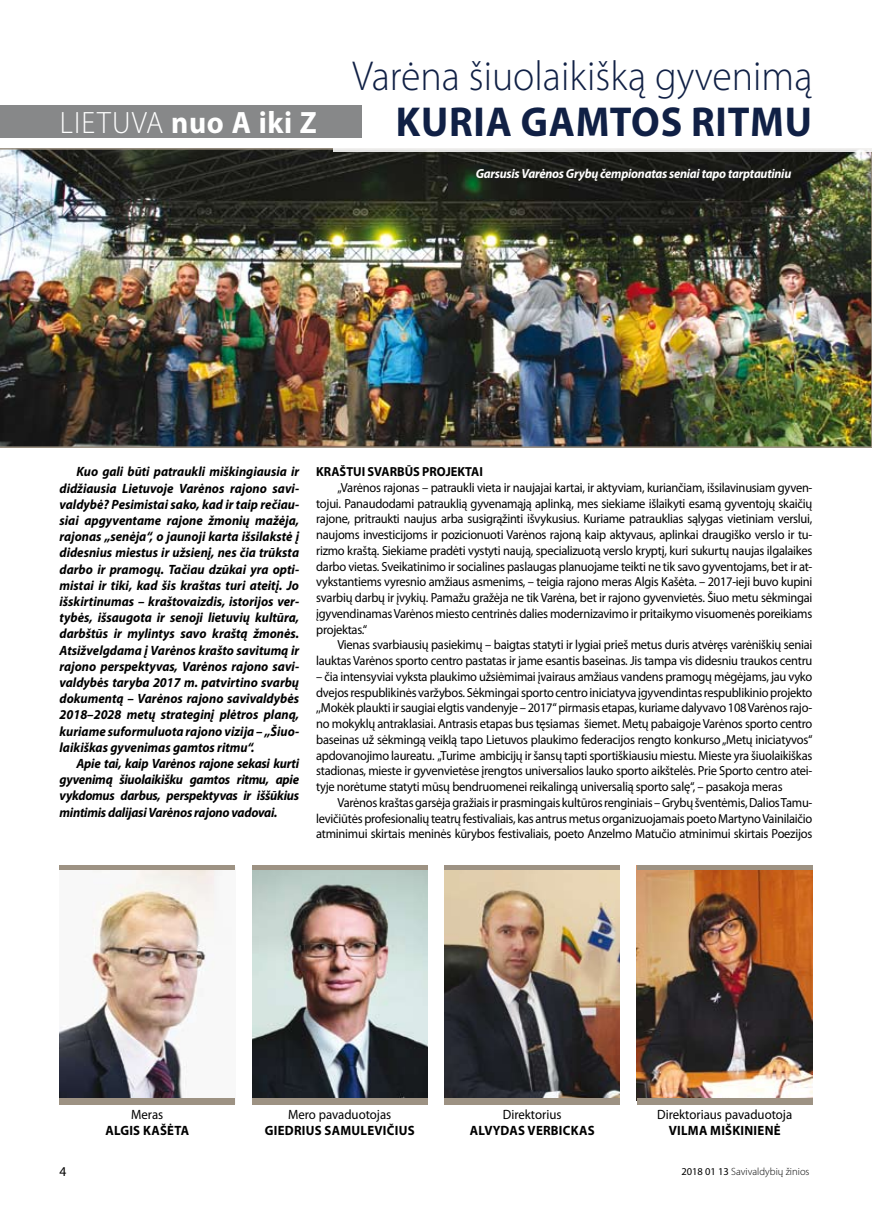
<style>
.page{position:relative;width:872px;height:1212px;background:#fff}
.page>*{position:absolute;margin:0;border:0;box-sizing:border-box;transform-origin:0 0}
.t1{font:300 42px "Myriad Pro";color:#102045;scale:.95 1}
.t2{font:700 42px "Myriad Pro";letter-spacing:.02em;color:#102045;scale:.95 1}
.t3{font:700 31.05px "Myriad Pro";color:#fff;scale:.95 1}
.t4{font:italic 700 13.5px/16.2px "Myriad Pro";letter-spacing:-.015em;color:#000;text-align:justify;scale:.95 1}
.t5{font:700 13.5px "Myriad Pro";letter-spacing:.02em;color:#000;scale:.95 1}
.t6{font:13.5px "Myriad Pro";color:#000;scale:.95 1}
.t7{font:13.2px/15.8px "Myriad Pro";letter-spacing:-.02em;color:#000;text-align:justify;scale:.95 1}
.t8{font:italic 700 13.2px "Myriad Pro";letter-spacing:-.02em;color:#fff;scale:.95 1}
.t9{font:700 13.2px "Myriad Pro";color:#000;scale:.95 1}
.t10{font:300 10.5px "Myriad Pro";color:#000}
.s1{font-weight:300}
.s2{font-weight:400}
</style>
<div class="page">
<img style="left:0;top:148px;width:872px;height:300px">
<img style="left:637px;top:869px;width:175px;height:229px">
<hr style="left:637px;top:865px;width:175px;height:4px;background:#9d9283">
<div style="left:637px;top:1098px;width:175px;height:7px;background:#9d9283"></div>
<img style="left:444px;top:869px;width:176px;height:229px">
<hr style="left:444px;top:865px;width:176px;height:4px;background:#9d9283">
<div style="left:444px;top:1098px;width:176px;height:7px;background:#9d9283"></div>
<img style="left:252px;top:869px;width:175px;height:229px">
<hr style="left:252px;top:865px;width:175px;height:4px;background:#9d9283">
<div style="left:252px;top:1098px;width:175px;height:7px;background:#9d9283"></div>
<img style="left:60px;top:869px;width:175px;height:229px">
<img style="left:333px;top:105px;width:539px;height:46px">
<div style="left:0;top:105px;width:361px;height:33px;background:#878889"></div>
<hr style="left:60px;top:865px;width:175px;height:4px;background:#9d9283">
<div style="left:60px;top:1098px;width:175px;height:7px;background:#9d9283"></div>
<h1 class="t1" style="left:352px;top:50px;width:485px">Varėna šiuolaikišką gyvenimą</h1>
<h2 class="t3" style="left:60px;top:102px;width:272px"><span class="s1">Lietuva</span> NUO A IKI Z</h2>
<h1 class="t2" style="left:396px;top:94px;width:440px">KURIA GAMTOS RITMU</h1>
<p class="t8" style="left:476px;top:165px;width:334px">Garsusis Varėnos Grybų čempionatas seniai tapo tarptautiniu</p>
<p class="t4" style="left:60px;top:463px;width:254px;text-indent:17px">Kuo gali būti patraukli miškingiausia ir didžiausia Lietuvoje Varėnos rajono savi&shy;valdybė? Pesimistai sako, kad ir taip rečiau&shy;siai apgyventame rajone žmonių mažėja, rajonas „senėja“, o jaunoji karta išsilakstė į didesnius miestus ir užsienį, nes čia trūksta darbo ir pramogų. Tačiau dzūkai yra opti&shy;mistai ir tiki, kad šis kraštas turi ateitį. Jo išskirtinumas – kraštovaizdis, istorijos ver&shy;tybės, išsaugota ir senoji lietuvių kultūra, darbštūs ir mylintys savo kraštą žmonės.<br>Atsižvelgdama į Varėnos krašto savitumą ir rajono perspektyvas, Varėnos rajono savi&shy;valdybės taryba 2017 m. patvirtino svarbų dokumentą – Varėnos rajono savivaldybės 2018–2028 metų strateginį plėtros planą, kuriame suformuluota rajono vizija – „Šiuo&shy;laikiškas gyvenimas gamtos ritmu“.</p>
<p class="t4" style="left:60px;top:755px;width:254px;text-indent:17px">Apie tai, kaip Varėnos rajone sekasi kurti gyvenimą šiuolaikišku gamtos ritmu, apie vykdomus darbus, perspektyvas ir iššūkius mintimis dalijasi Varėnos rajono vadovai.</p>
<p class="t9" style="left:316px;top:463px;width:177px">KRAŠTUI SVARBŪS PROJEKTAI</p>
<p class="t7" style="left:316px;top:479px;width:524px;text-indent:21px">„Varėnos rajonas – patraukli vieta ir naujajai kartai, ir aktyviam, kuriančiam, išsilavinusiam gyven&shy;tojui. Panaudodami patrauklią gyvenamąją aplinką, mes siekiame išlaikyti esamą gyventojų skaičių rajone, pritraukti naujus arba susigrąžinti išvykusius. Kuriame patrauklias sąlygas vietiniam verslui, naujoms investicijoms ir pozicionuoti Varėnos rajoną kaip aktyvaus, aplinkai draugiško verslo ir tu&shy;rizmo kraštą. Siekiame pradėti vystyti naują, specializuotą verslo kryptį, kuri sukurtų naujas ilgalaikes darbo vietas. Sveikatinimo ir socialines paslaugas planuojame teikti ne tik savo gyventojams, bet ir at&shy;vykstantiems vyresnio amžiaus asmenims, – teigia rajono meras Algis Kašėta. – 2017-ieji buvo kupini svarbių darbų ir įvykių. Pamažu gražėja ne tik Varėna, bet ir rajono gyvenvietės. Šiuo metu sėkmingai įgyvendinamas Varėnos miesto centrinės dalies modernizavimo ir pritaikymo visuomenės poreikiams projektas.“</p>
<p class="t7" style="left:316px;top:637px;width:524px;text-align:right">Vienas svarbiausių pasiekimų – baigtas statyti ir lygiai prieš metus duris atvėręs varėniškių seniai lauktas Varėnos sporto centro pastatas ir jame esantis baseinas. Jis tampa vis didesniu traukos centru</p>
<p class="t7" style="left:316px;top:668px;width:524px">– čia intensyviai vyksta plaukimo užsiėmimai įvairaus amžiaus vandens pramogų mėgėjams, jau vyko dvejos respublikinės varžybos. Sėkmingai sporto centro iniciatyva įgyvendintas respublikinio projekto ,,Mokėk plaukti ir saugiai elgtis vandenyje – 2017“ pirmasis etapas, kuriame dalyvavo 108 Varėnos rajo&shy;no mokyklų antraklasiai. Antrasis etapas bus tęsiamas šiemet. Metų pabaigoje Varėnos sporto centro baseinas už sėkmingą veiklą tapo Lietuvos plaukimo federacijos rengto konkurso „Metų iniciatyvos“ apdovanojimo laureatu. „Turime ambicijų ir šansų tapti sportiškiausiu miestu. Mieste yra šiuolaikiškas stadionas, mieste ir gyvenvietėse įrengtos universalios lauko sporto aikštelės. Prie Sporto centro atei&shy;tyje norėtume statyti mūsų bendruomenei reikalingą universalią sporto salę“, – pasakoja meras</p>
<p class="t7" style="left:316px;top:794px;width:524px;text-indent:21px">Varėnos kraštas garsėja gražiais ir prasmingais kultūros renginiais – Grybų šventėmis, Dalios Tamu&shy;levičiūtės profesionalių teatrų festivaliais, kas antrus metus organizuojamais poeto Martyno Vainilaičio atminimui skirtais meninės kūrybos festivaliais, poeto Anzelmo Matučio atminimui skirtais Poezijos</p>
<p class="t6" style="left:131px;top:1106px;width:35px">Meras</p>
<p class="t5" style="left:105px;top:1122px;width:90px">ALGIS KAŠĖTA</p>
<p class="t6" style="left:288px;top:1106px;width:110px">Mero pavaduotojas</p>
<p class="t5" style="left:265px;top:1122px;width:159px">GIEDRIUS SAMULEVIČIUS</p>
<p class="t6" style="left:503px;top:1106px;width:63px">Direktorius</p>
<p class="t5" style="left:470px;top:1122px;width:133px">ALVYDAS VERBICKAS</p>
<p class="t6" style="left:657px;top:1106px;width:144px">Direktoriaus pavaduotoja</p>
<p class="t5" style="left:669px;top:1122px;width:119px">VILMA MIŠKINIENĖ</p>
<p class="t10" style="left:681px;top:1165px;width:129px"><span class="s2">2018 01 13</span> Savivaldybių žinios</p>
</div>
